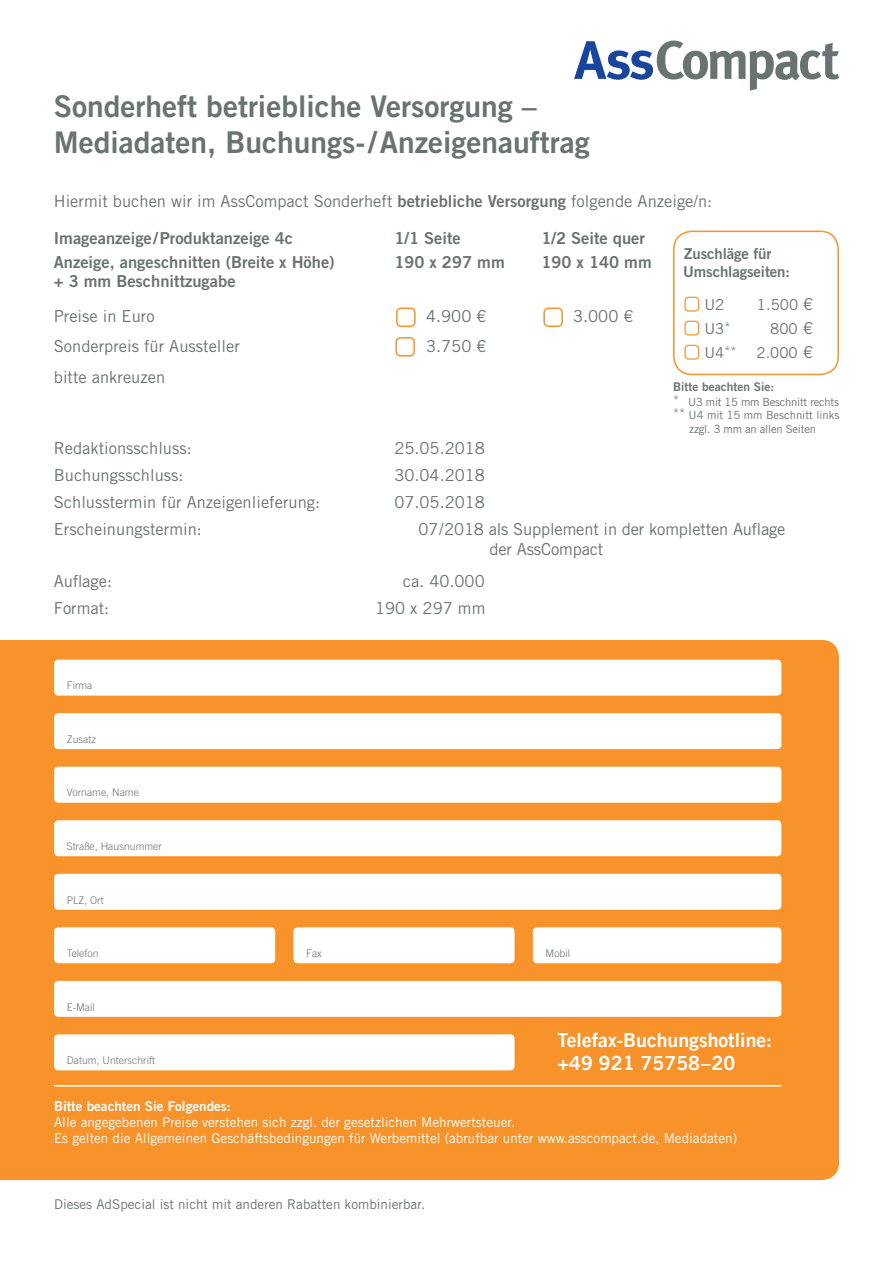
<style>
.page{position:relative;width:893px;height:1263px;background:#fff}
.page>*{position:absolute;margin:0;border:0;box-sizing:border-box;transform-origin:0 0}
.t1{font:30px/36px "Trade Gothic LT Com Bd 2";color:#697374}
.t2{font:19.5px/23.4px "Trade Gothic LT Com Bd 2";color:#fff}
.t3{font:16.5px/19.8px "Trade Gothic LT Std";color:#697374}
.t4{font:16.5px "Trade Gothic LT Std Bd 2";color:#697374}
.t5{font:15px/18px "Trade Gothic LT Std Bd 2";letter-spacing:-.01em;color:#697374}
.t6{font:15px "Trade Gothic LT Std";color:#697374}
.t7{font:13.5px "Trade Gothic LT Std";color:#fff}
.t8{font:13.5px "Trade Gothic LT Std";color:#697374}
.t9{font:13.5px "Trade Gothic LT Std Bd 2";color:#fff}
.t10{font:12px "Trade Gothic LT Std Bd 2";color:#697374}
.t11{font:11.25px "Trade Gothic LT Std";letter-spacing:-.02em;color:#697374}
.t12{font:11.25px "Trade Gothic LT Std";color:#697374}
.t13{font:300 10.5px "Trade Gothic LT Com";color:#697374}
.s1{font-family:"Trade Gothic LT Std Bd 2"}
.s2{font-size:16.5px}
.s3{font-size:12px}
</style>
<div class="page">
<svg style="left:574px;top:41px;width:265px;height:50px"></svg>
<div style="left:0;top:640px;width:839px;height:540px;background:#f7932a"></div>
<div style="left:54px;top:660px;width:727px;height:36px;background:#fff;border-radius:4px"></div>
<div style="left:54px;top:713px;width:727px;height:36px;background:#fff;border-radius:4px"></div>
<div style="left:54px;top:767px;width:727px;height:36px;background:#fff;border-radius:4px"></div>
<div style="left:54px;top:820px;width:727px;height:36px;background:#fff;border-radius:4px"></div>
<div style="left:54px;top:874px;width:727px;height:36px;background:#fff;border-radius:4px"></div>
<div style="left:54px;top:927px;width:221px;height:36px;background:#fff;border-radius:4px"></div>
<div style="left:533px;top:927px;width:248px;height:36px;background:#fff;border-radius:4px"></div>
<div style="left:293px;top:927px;width:222px;height:36px;background:#fff;border-radius:4px"></div>
<div style="left:54px;top:981px;width:727px;height:36px;background:#fff;border-radius:4px"></div>
<hr style="left:54px;top:1085px;width:727px;height:1px;background:#fff">
<div style="left:54px;top:1034px;width:461px;height:36px;background:#fff;border-radius:4px"></div>
<div style="left:396px;top:307px;width:20px;height:20px;border:2px solid #f7932a;border-radius:4px"></div>
<div style="left:543px;top:307px;width:20px;height:20px;border:2px solid #f7932a;border-radius:4px"></div>
<div style="left:395px;top:337px;width:20px;height:19px;border:2px solid #f7932a;border-radius:4px"></div>
<div style="left:673px;top:231px;width:166px;height:144px;border:2px solid #f7932a;border-radius:18px"></div>
<div style="left:684px;top:297px;width:15px;height:15px;border:1px solid #f7932a;border-radius:4px"></div>
<div style="left:684px;top:321px;width:15px;height:14px;border:1px solid #f7932a;border-radius:4px"></div>
<div style="left:684px;top:345px;width:15px;height:15px;border:1px solid #f7932a;border-radius:4px"></div>
<p class="t1" style="left:54px;top:88px;width:538px">Sonderheft betriebliche Versorgung –<br>Mediadaten, <span class="s1">Buchungs-/Anzeigenauftrag</span></p>
<p class="t3" style="left:54px;top:191px;width:660px">Hiermit buchen wir im AssCompact Sonderheft <span class="s1">betriebliche Versorgung</span> folgende Anzeige/n:</p>
<p class="t4" style="left:54px;top:227px;width:241px">Imageanzeige/Produktanzeige 4c</p>
<p class="t4" style="left:394px;top:227px;width:68px">1/1 Seite</p>
<p class="t4" style="left:541px;top:227px;width:105px">1/2 Seite quer</p>
<p class="t4" style="left:54px;top:251px;width:282px">Anzeige, angeschnitten (Breite x Höhe)</p>
<p class="t4" style="left:394px;top:251px;width:112px">190 x 297 mm</p>
<p class="t4" style="left:541px;top:251px;width:112px">190 x 140 mm</p>
<p class="t4" style="left:54px;top:271px;width:183px">+ 3 mm Beschnittzugabe</p>
<p class="t3" style="left:54px;top:306px;width:102px">Preise in Euro</p>
<p class="t3" style="left:426px;top:306px;width:62px">4.900 €</p>
<p class="t3" style="left:573px;top:306px;width:62px">3.000 €</p>
<p class="t3" style="left:54px;top:336px;width:188px">Sonderpreis für Aussteller</p>
<p class="t3" style="left:426px;top:336px;width:62px">3.750 €</p>
<p class="t3" style="left:54px;top:367px;width:113px">bitte ankreuzen</p>
<p class="t5" style="left:683px;top:244px;width:108px">Zuschläge für<br>Umschlagseiten:</p>
<p class="t6" style="left:704px;top:295px;width:21px">U2</p>
<p class="t6" style="left:757px;top:295px;width:58px">1.500 <span class="s2">€</span></p>
<p class="t6" style="left:704px;top:319px;width:27px">U3<span class="s3">*</span></p>
<p class="t6" style="left:770px;top:319px;width:45px">800 <span class="s2">€</span></p>
<p class="t6" style="left:704px;top:343px;width:33px">U4<span class="s3">**</span></p>
<p class="t6" style="left:756px;top:343px;width:58px">2.000 <span class="s2">€</span></p>
<p class="t10" style="left:673px;top:380px;width:102px">Bitte beachten Sie:</p>
<p class="t11" style="left:673px;top:395px;width:167px"><sup>*</sup> U3 mit 15 mm Beschnitt rechts</p>
<p class="t12" style="left:673px;top:408px;width:168px"><sup>**</sup> U4 mit 15 mm Beschnitt links</p>
<p class="t11" style="left:689px;top:422px;width:128px">zzgl. 3 mm an allen Seiten</p>
<p class="t3" style="left:54px;top:438px;width:139px">Redaktionsschluss:</p>
<p class="t3" style="left:394px;top:438px;width:92px">25.05.2018</p>
<p class="t3" style="left:54px;top:465px;width:131px">Buchungsschluss:</p>
<p class="t3" style="left:394px;top:465px;width:92px">30.04.2018</p>
<p class="t3" style="left:54px;top:492px;width:268px">Schlusstermin für Anzeigenlieferung:</p>
<p class="t3" style="left:394px;top:492px;width:92px">07.05.2018</p>
<p class="t3" style="left:54px;top:519px;width:150px">Erscheinungstermin:</p>
<p class="t3" style="left:490px;top:519px;width:297px;text-indent:-71px">07/2018 als Supplement in der kompletten Auflage der AssCompact</p>
<p class="t3" style="left:54px;top:571px;width:60px">Auflage:</p>
<p class="t3" style="left:403px;top:571px;width:84px">ca. 40.000</p>
<p class="t3" style="left:54px;top:598px;width:57px">Format:</p>
<p class="t3" style="left:375px;top:598px;width:112px">190 x 297 mm</p>
<p class="t13" style="left:67px;top:679px;width:27px">Firma</p>
<p class="t13" style="left:67px;top:733px;width:31px">Zusatz</p>
<p class="t13" style="left:67px;top:786px;width:74px">Vorname, Name</p>
<p class="t13" style="left:67px;top:840px;width:97px">Straße, Hausnummer</p>
<p class="t13" style="left:67px;top:893px;width:38px">PLZ, Ort</p>
<p class="t13" style="left:67px;top:947px;width:33px">Telefon</p>
<p class="t13" style="left:306px;top:947px;width:17px">Fax</p>
<p class="t13" style="left:546px;top:947px;width:26px">Mobil</p>
<p class="t13" style="left:67px;top:1001px;width:29px">E-Mail</p>
<p class="t13" style="left:67px;top:1054px;width:90px">Datum, Unterschrift</p>
<p class="t2" style="left:557px;top:1028px;width:216px">Telefax-Buchungshotline: +49 921 75758–20</p>
<p class="t9" style="left:54px;top:1098px;width:178px">Bitte beachten Sie Folgendes:</p>
<p class="t7" style="left:54px;top:1114px;width:463px">Alle angegebenen Preise verstehen sich zzgl. der gesetzlichen Mehrwertsteuer.</p>
<p class="t7" style="left:54px;top:1130px;width:685px">Es gelten die Allgemeinen Geschäftsbedingungen für Werbemittel (abrufbar unter www.asscompact.de, Mediadaten)</p>
<p class="t8" style="left:54px;top:1196px;width:373px">Dieses AdSpecial ist nicht mit anderen Rabatten kombinierbar.</p>
</div>
